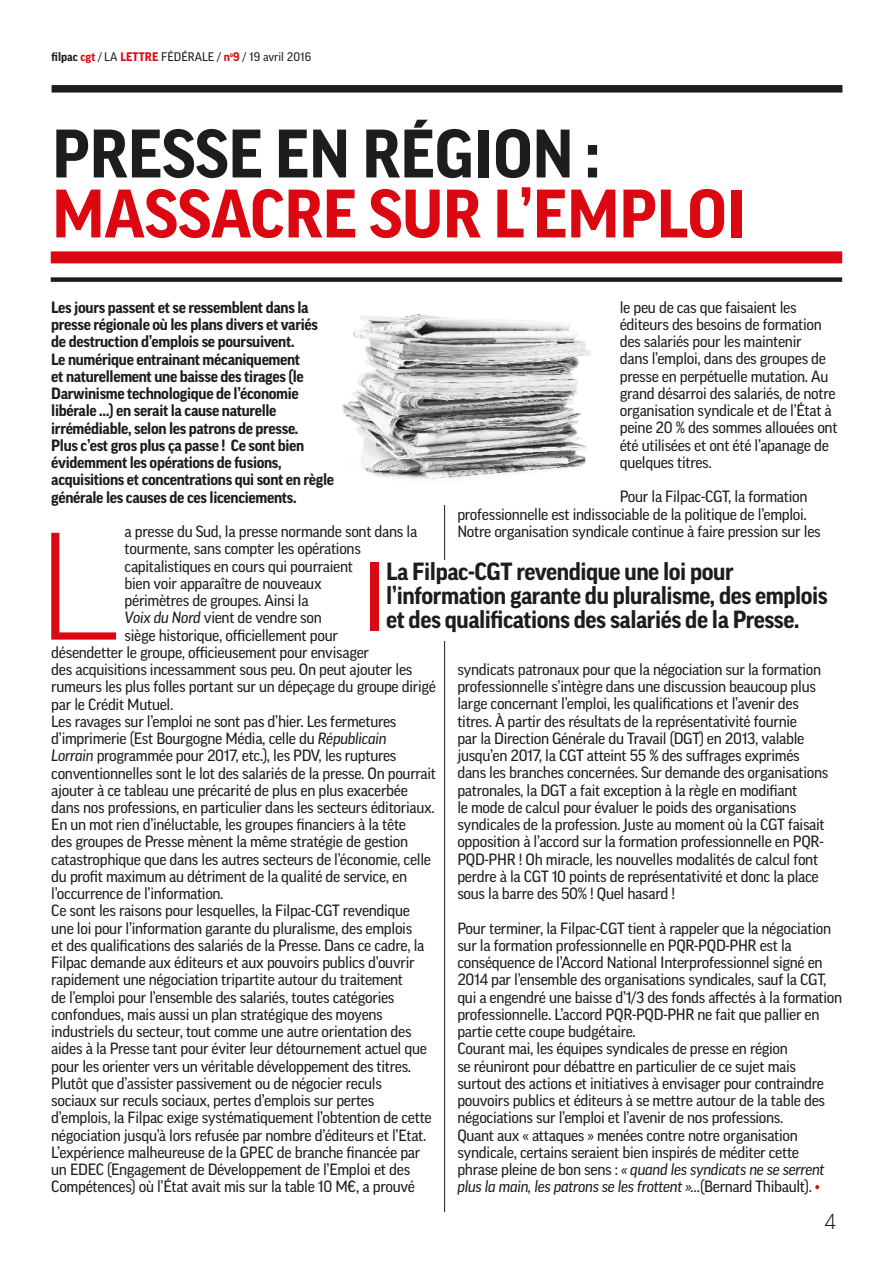
<style>
.page{position:relative;width:893px;height:1263px;background:#fff}
.page>*{position:absolute;margin:0;border:0;box-sizing:border-box;transform-origin:0 0}
.t1{font:700 66px "Good OT";letter-spacing:-.005em;color:#db0812}
.t2{font:700 66px "Good OT";letter-spacing:-.005em;color:#1d1d1b}
.t3{font:700 24px/24px "Good OT";letter-spacing:-.02em;color:#1d1d1b}
.t4{font:300 21px "Good OT";color:#1d1d1b}
.t5{font:15.75px/17.2px "Good OT";letter-spacing:-.02em;color:#1d1d1b}
.t6{font:700 15.75px/17.2px "Good OT";letter-spacing:-.02em;color:#1d1d1b}
.t7{font:12px "Good OT";color:#1d1d1b}
.s1{font-weight:700}
.s2{font-weight:700;color:#db0812}
.s3{font-style:italic}
.s4{color:#db0812}
</style>
<div class="page">
<div style="left:52px;top:85px;width:790px;height:8px;background:#1d1d1b"></div>
<div style="left:51px;top:251px;width:791px;height:12px;background:#db0812"></div>
<div style="left:51px;top:277px;width:791px;height:5px;background:#1d1d1b"></div>
<hr style="left:444px;top:505px;width:1px;height:707px;background:#1d1d1b">
<svg style="left:51px;top:533px;width:65px;height:107px"></svg>
<div style="left:370px;top:562px;width:9px;height:68px;background:#db0812"></div>
<img style="left:342px;top:314px;width:249px;height:165px">
<p class="t7" style="left:52px;top:50px;width:261px"><span class="s1">filpac</span> <span class="s2">cgt</span> / La <span class="s2">lettre</span> FÉDÉRALE / <span class="s2">n</span><sup>o</sup><span class="s2">9</span> / 19 avril 2016</p>
<h1 class="t2" style="left:52px;top:118px;width:549px">Presse en région :</h1>
<h1 class="t1" style="left:52px;top:178px;width:696px">massacre sur l’emploi</h1>
<p class="t5" style="left:620px;top:298px;width:219px">le peu de cas que faisaient les éditeurs des besoins de formation des salariés pour les maintenir<br>dans l’emploi, dans des groupes de presse en perpétuelle mutation. Au grand désarroi des salariés, de notre organisation syndicale et de l’État à peine 20 % des sommes allouées ont été utilisées et ont été l’apanage de quelques titres.</p>
<p class="t5" style="left:457px;top:488px;width:365px;text-indent:162px">Pour la Filpac-CGT, la formation professionnelle est indissociable de la politique de l’emploi.<br>Notre organisation syndicale continue à faire pression sur les</p>
<p class="t6" style="left:51px;top:299px;width:284px">Les jours passent et se ressemblent dans la presse régionale où les plans divers et variés de destruction d’emplois se poursuivent.<br>Le numérique entrainant mécaniquement<br>et naturellement une baisse des tirages (le Darwinisme technologique de l’économie libérale …) en serait la cause naturelle irrémédiable, selon les patrons de presse.<br>Plus c’est gros plus ça passe ! Ce sont bien évidemment les opérations de fusions, acquisitions et concentrations qui sont en règle générale les causes de ces licenciements.</p>
<p class="t5" style="left:125px;top:523px;width:294px">a presse du Sud, la presse normande sont dans la</p>
<p class="t5" style="left:125px;top:540px;width:238px">tourmente, sans compter les opérations</p>
<p class="t5" style="left:125px;top:557px;width:230px">capitalistiques en cours qui pourraient</p>
<p class="t5" style="left:125px;top:575px;width:199px">bien voir apparaître de nouveaux</p>
<p class="t5" style="left:125px;top:592px;width:186px">périmètres de groupes. Ainsi la</p>
<p class="t5" style="left:125px;top:609px;width:199px"><span class="s3">Voix du Nord</span> vient de vendre son</p>
<p class="t5" style="left:125px;top:626px;width:215px">siège historique, officiellement pour</p>
<p class="t5" style="left:51px;top:644px;width:319px">désendetter le groupe, officieusement pour envisager</p>
<p class="t5" style="left:51px;top:661px;width:363px">des acquisitions incessamment sous peu. On peut ajouter les</p>
<p class="t5" style="left:51px;top:678px;width:386px">rumeurs les plus folles portant sur un dépeçage du groupe dirigé</p>
<p class="t5" style="left:51px;top:695px;width:124px">par le Crédit Mutuel.</p>
<p class="t5" style="left:51px;top:713px;width:347px">Les ravages sur l’emploi ne sont pas d’hier. Les fermetures</p>
<p class="t5" style="left:51px;top:730px;width:337px">d’imprimerie (Est Bourgogne Média, celle du <span class="s3">Républicain</span></p>
<p class="t5" style="left:51px;top:747px;width:347px"><span class="s3">Lorrain</span> programmée pour 2017, etc.), les PDV, les ruptures</p>
<p class="t5" style="left:51px;top:764px;width:386px">conventionnelles sont le lot des salariés de la presse. On pourrait</p>
<p class="t5" style="left:51px;top:782px;width:358px">ajouter à ce tableau une précarité de plus en plus exacerbée</p>
<p class="t5" style="left:51px;top:799px;width:385px">dans nos professions, en particulier dans les secteurs éditoriaux.</p>
<p class="t5" style="left:51px;top:816px;width:356px">En un mot rien d’inéluctable, les groupes financiers à la tête</p>
<p class="t5" style="left:51px;top:833px;width:358px">des groupes de Presse mènent la même stratégie de gestion</p>
<p class="t5" style="left:51px;top:851px;width:381px">catastrophique que dans les autres secteurs de l’économie, celle</p>
<p class="t5" style="left:51px;top:868px;width:357px">du profit maximum au détriment de la qualité de service, en</p>
<p class="t5" style="left:51px;top:885px;width:174px">l’occurrence de l’information.</p>
<p class="t5" style="left:51px;top:902px;width:360px">Ce sont les raisons pour lesquelles, la Filpac-CGT revendique</p>
<p class="t5" style="left:51px;top:920px;width:362px">une loi pour l’information garante du pluralisme, des emplois</p>
<p class="t5" style="left:51px;top:937px;width:375px">et des qualifications des salariés de la Presse. Dans ce cadre, la</p>
<p class="t5" style="left:51px;top:954px;width:365px">Filpac demande aux éditeurs et aux pouvoirs publics d’ouvrir</p>
<p class="t5" style="left:51px;top:971px;width:353px">rapidement une négociation tripartite autour du traitement</p>
<p class="t5" style="left:51px;top:988px;width:345px">de l’emploi pour l’ensemble des salariés, toutes catégories</p>
<p class="t5" style="left:51px;top:1006px;width:333px">confondues, mais aussi un plan stratégique des moyens</p>
<p class="t5" style="left:51px;top:1023px;width:362px">industriels du secteur, tout comme une autre orientation des</p>
<p class="t5" style="left:51px;top:1040px;width:377px">aides à la Presse tant pour éviter leur détournement actuel que</p>
<p class="t5" style="left:51px;top:1057px;width:361px">pour les orienter vers un véritable développement des titres.</p>
<p class="t5" style="left:51px;top:1075px;width:332px">Plutôt que d’assister passivement ou de négocier reculs</p>
<p class="t5" style="left:51px;top:1092px;width:325px">sociaux sur reculs sociaux, pertes d’emplois sur pertes</p>
<p class="t5" style="left:51px;top:1109px;width:382px">d’emplois, la Filpac exige systématiquement l’obtention de cette</p>
<p class="t5" style="left:51px;top:1126px;width:377px">négociation jusqu’à lors refusée par nombre d’éditeurs et l’Etat.</p>
<p class="t5" style="left:51px;top:1144px;width:371px">L’expérience malheureuse de la GPEC de branche financée par</p>
<p class="t5" style="left:51px;top:1161px;width:360px">un EDEC (Engagement de Développement de l’Emploi et des</p>
<p class="t5" style="left:51px;top:1178px;width:365px">Compétences) où l’État avait mis sur la table 10 M€, a prouvé</p>
<h2 class="t3" style="left:386px;top:559px;width:443px">La Filpac-CGT revendique une loi pour l’information garante du pluralisme, des emplois et des qualifications des salariés de la Presse.</h2>
<p class="t5" style="left:457px;top:661px;width:373px">syndicats patronaux pour que la négociation sur la formation professionnelle s’intègre dans une discussion beaucoup plus large concernant l’emploi, les qualifications et l’avenir des titres. À partir des résultats de la représentativité fournie<br>par la Direction Générale du Travail (DGT) en 2013, valable jusqu’en 2017, la CGT atteint 55 % des suffrages exprimés dans les branches concernées. Sur demande des organisations patronales, la DGT a fait exception à la règle en modifiant<br>le mode de calcul pour évaluer le poids des organisations syndicales de la profession. Juste au moment où la CGT faisait opposition à l’accord sur la formation professionnelle en PQR-PQD-PHR ! Oh miracle, les nouvelles modalités de calcul font perdre à la CGT 10 points de représentativité et donc la place sous la barre des 50% ! Quel hasard !</p>
<p class="t5" style="left:457px;top:919px;width:386px">Pour terminer, la Filpac-CGT tient à rappeler que la négociation sur la formation professionnelle en PQR-PQD-PHR est la conséquence de l’Accord National Interprofessionnel signé en 2014 par l’ensemble des organisations syndicales, sauf la CGT, qui a engendré une baisse d’1/3 des fonds affectés à la formation professionnelle. L’accord PQR-PQD-PHR ne fait que pallier en partie cette coupe budgétaire.<br>Courant mai, les équipes syndicales de presse en région<br>se réuniront pour débattre en particulier de ce sujet mais surtout des actions et initiatives à envisager pour contraindre pouvoirs publics et éditeurs à se mettre autour de la table des négociations sur l’emploi et l’avenir de nos professions.<br>Quant aux « attaques » menées contre notre organisation syndicale, certains seraient bien inspirés de méditer cette phrase pleine de bon sens : <span class="s3">« quand les syndicats ne se serrent plus la main, les patrons se les frottent »…</span>(Bernard Thibault). <span class="s4">•</span></p>
<h3 class="t4" style="left:827px;top:1210px;width:23px">37</h3>
<h3 class="t4" style="left:825px;top:1210px;width:12px">4</h3>
</div>
